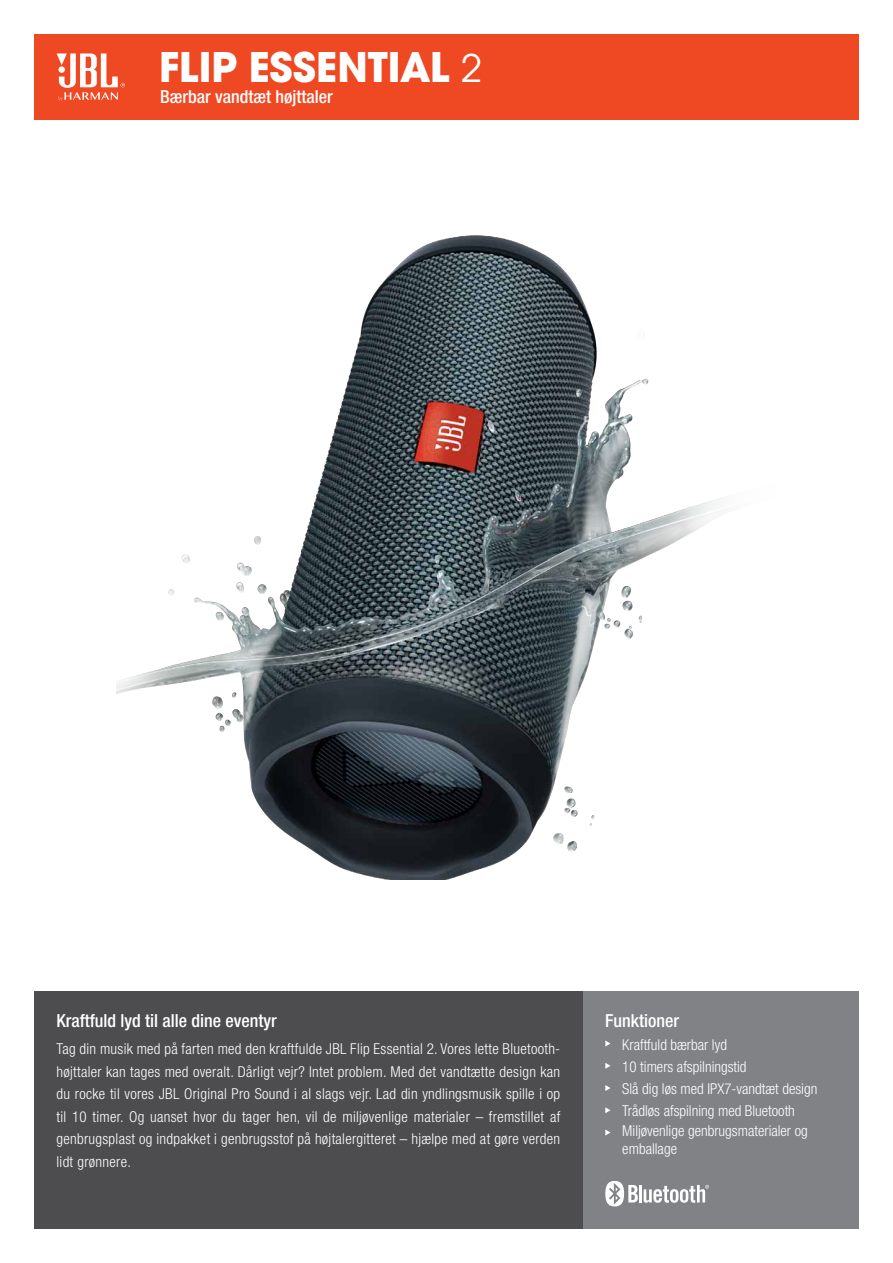
<style>
.page{position:relative;width:893px;height:1263px;background:#fff}
.page>*{position:absolute;margin:0;border:0;box-sizing:border-box;transform-origin:0 0}
.t1{font:700 45px "Avant Gard Goth EF";color:#fff}
.t2{font:500 condensed 18px "Helvetica Neue LT Pro";color:#fff}
.t3{font:300 condensed 15px/22.5px "Helvetica Neue LT Pro";color:#fff}
.s1{font-weight:400;font-size:42px}
</style>
<div class="page">
<img style="left:116px;top:235px;width:608px;height:645px">
<div style="left:34px;top:34px;width:825px;height:85px;background:#ef4923"></div>
<svg style="left:57px;top:53px;width:68px;height:48px"></svg>
<div style="left:583px;top:992px;width:276px;height:237px;background:#808285"></div>
<svg style="left:605px;top:1040px;width:5px;height:6px"></svg>
<svg style="left:605px;top:1063px;width:5px;height:6px"></svg>
<svg style="left:605px;top:1085px;width:5px;height:6px"></svg>
<svg style="left:605px;top:1107px;width:5px;height:6px"></svg>
<svg style="left:605px;top:1129px;width:5px;height:6px"></svg>
<div style="left:34px;top:992px;width:549px;height:237px;background:#4d4d4f"></div>
<hr style="left:639px;top:1185px;width:3px;height:17px;background:#fff">
<svg style="left:605px;top:1181px;width:33px;height:25px"></svg>
<svg style="left:644px;top:1185px;width:65px;height:18px"></svg>
<h1 class="t1" style="left:159px;top:39px;width:325px">FLIP ESSENTIAL <span class="s1">2</span></h1>
<p class="t2" style="left:160px;top:86px;width:174px">Bærbar vandtæt højttaler</p>
<p class="t2" style="left:57px;top:1010px;width:222px">Kraftfuld lyd til alle dine eventyr</p>
<p class="t3" style="left:57px;top:1037px;width:505px;text-align:justify">Tag din musik med på farten med den kraftfulde JBL Flip Essential 2. Vores lette Bluetooth&shy;højttaler kan tages med overalt. Dårligt vejr? Intet problem. Med det vandtætte design kan du rocke til vores JBL Original Pro Sound i al slags vejr. Lad din yndlingsmusik spille i op til 10 timer. Og uanset hvor du tager hen, vil de miljøvenlige materialer – fremstillet af genbrugsplast og indpakket i genbrugsstof på højtalergitteret – hjælpe med at gøre verden lidt grønnere.</p>
<p class="t2" style="left:605px;top:1010px;width:75px">Funktioner</p>
<p class="t3" style="left:622px;top:1033px;width:197px">Kraftfuld bærbar lyd<br>10 timers afspilningstid<br>Slå dig løs med IPX7-vandtæt design<br>Trådløs afspilning med Bluetooth</p>
<p class="t3" style="left:622px;top:1121px;width:187px;line-height:18px">Miljøvenlige genbrugsmaterialer og emballage</p>
</div>
